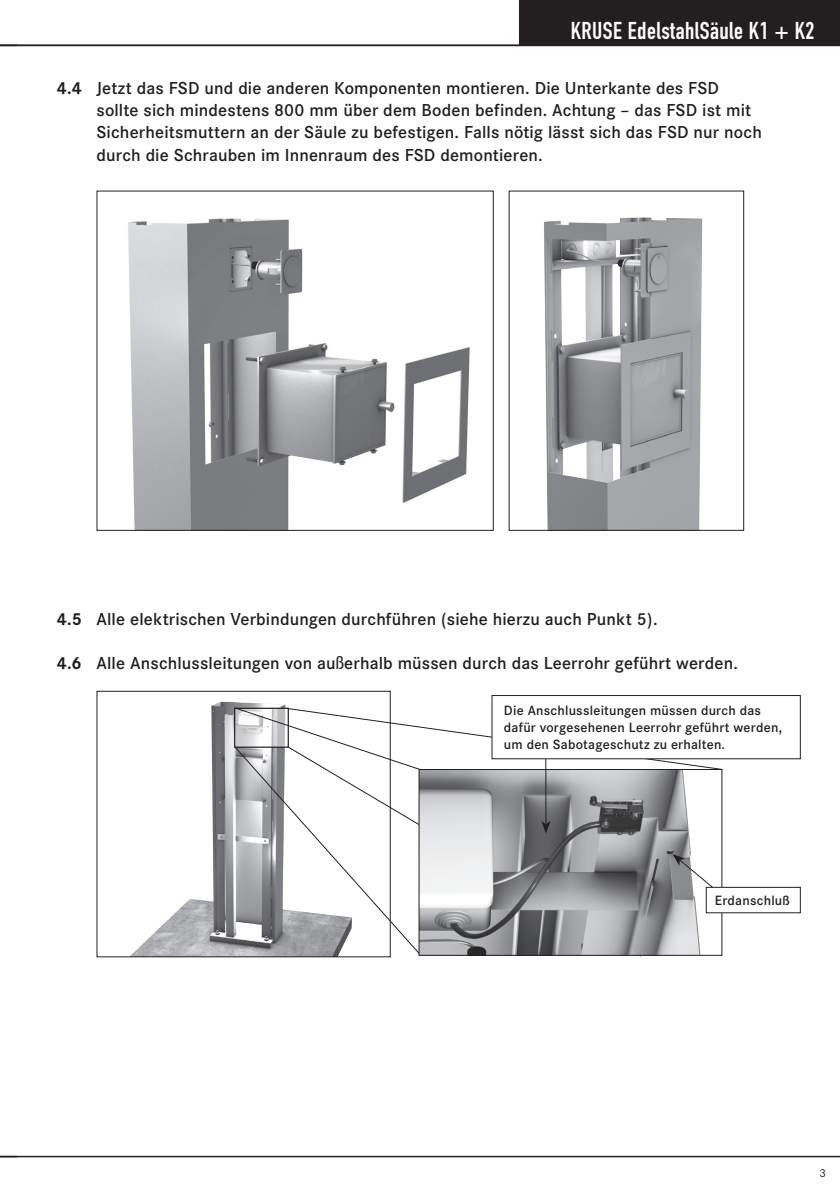
<style>
.page{position:relative;width:840px;height:1191px;background:#fff}
.page>*{position:absolute;margin:0;border:0;box-sizing:border-box;transform-origin:0 0}
.t1{font:24px "DIN Engschrift";letter-spacing:.02em;color:#fff}
.FT_D{font:600 18px/22.2px "Corporate S";letter-spacing:.01em;color:#231f20}
.FT_D-2{font:600 14px/16.8px "Corporate S";letter-spacing:.015em;color:#231f20}
.t2{font:12px "Corporate S";color:#231f20}
.s1{font-weight:700}
.s2{font-family:"Helvetica Neue LT Pro";font-weight:400;font-stretch:condensed}
</style>
<div class="page">
<div style="left:519px;top:0;width:320px;height:45px;background:#231f20"></div>
<hr style="left:0;top:1155px;width:839px;height:2px;background:#231f20">
<svg style="left:0;top:1155px;width:17px;height:1px"></svg>
<hr style="left:0;top:45px;width:839px;height:1px;background:#231f20">
<img style="left:128px;top:218px;width:342px;height:311px">
<img style="left:544px;top:217px;width:159px;height:312px">
<img style="left:131px;top:701px;width:155px;height:254px">
<svg style="left:234px;top:707px;width:493px;height:249px"></svg>
<div style="left:491px;top:695px;width:308px;height:63px;background:#fff"></div>
<div style="left:491px;top:695px;width:309px;height:64px;border:1px solid #231f20"></div>
<div style="left:705px;top:887px;width:94px;height:25px;background:#fff"></div>
<div style="left:705px;top:887px;width:95px;height:26px;border:1px solid #231f20"></div>
<p class="t1" style="left:570px;top:16px;width:245px">KRUSE EdelstahlSäule K1 + K2</p>
<p class="FT_D" style="left:96px;top:77px;width:666px;text-indent:-40px"><span class="s1">4.4</span> Jetzt das FSD und die anderen Komponenten montieren. Die Unterkante des FSD sollte sich mindestens 800 mm über dem Boden befinden. Achtung – das FSD ist mit Sicherheitsmuttern an der Säule zu befestigen. Falls nötig lässt sich das FSD nur noch durch die Schrauben im Innenraum des FSD demontieren.</p>
<p class="FT_D" style="left:57px;top:608px;width:602px"><span class="s1">4.5</span> Alle elektrischen Verbindungen durchführen (siehe hierzu auch Punkt 5).</p>
<p class="FT_D" style="left:57px;top:652px;width:682px"><span class="s1">4.6</span> Alle Anschlussleitungen von au<span class="s2">ß</span>erhalb müssen durch das Leerrohr geführt werden.</p>
<p class="FT_D-2" style="left:503px;top:702px;width:279px">Die Anschlussleitungen müssen durch das dafür vorgesehenen Leerrohr geführt werden, um den Sabotageschutz zu erhalten.</p>
<p class="FT_D-2" style="left:714px;top:892px;width:76px">Erdanschluß</p>
<p class="t2" style="left:818px;top:1166px;width:8px">3</p>
</div>
